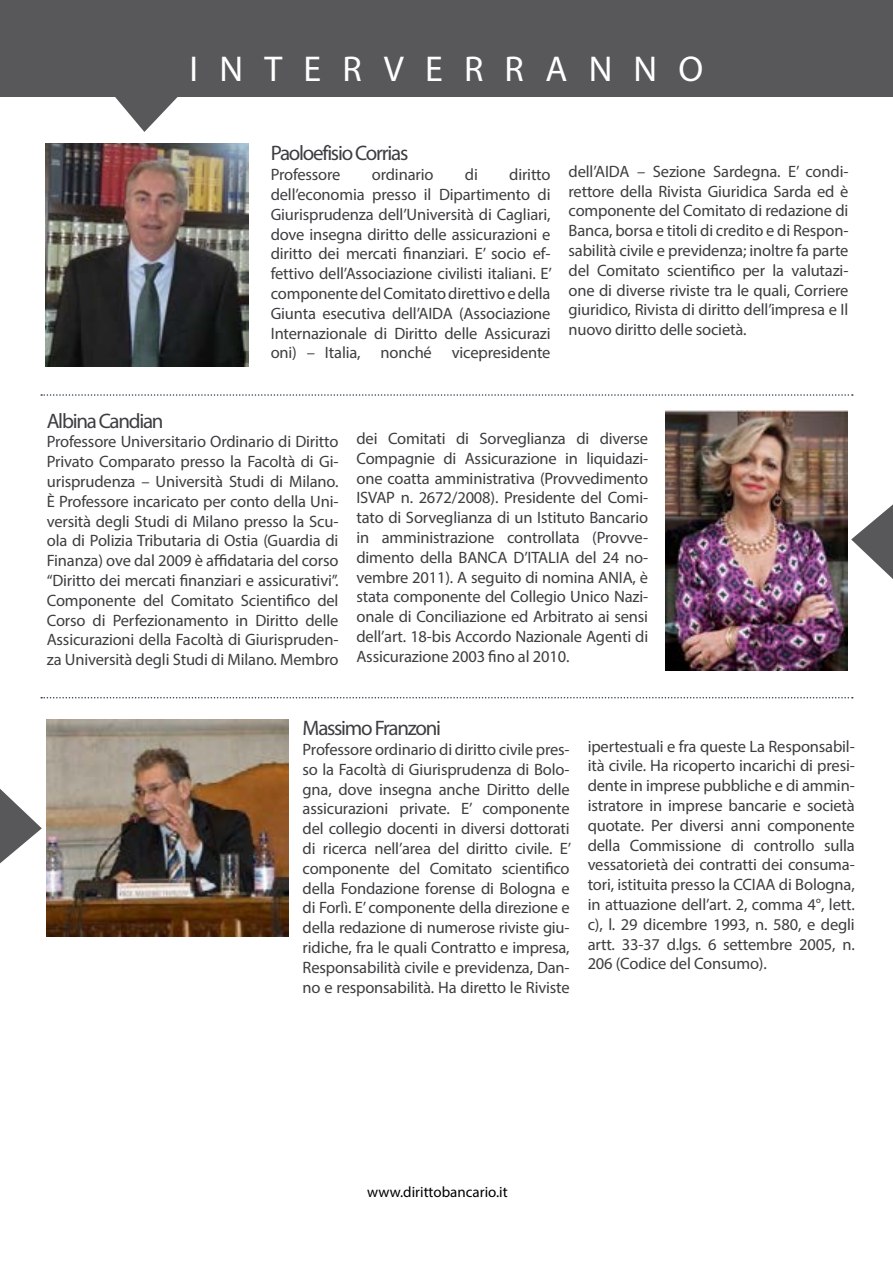
<style>
.page{position:relative;width:893px;height:1263px;background:#fff}
.page>*{position:absolute;margin:0;border:0;box-sizing:border-box;transform-origin:0 0}
.t1{font:36px "Myriad Pro";color:#fff}
.t2{font:21px "Myriad Pro";letter-spacing:-.06em;color:#3e3d40}
.t3{font:16.5px/19.8px "Myriad Pro";letter-spacing:-.01em;color:#3e3d40;text-align:justify}
.t4{font:15px "Myriad Pro";color:#000}
</style>
<div class="page">
<div style="left:0;top:0;width:893px;height:97px;background:#58585a"></div>
<svg style="left:115px;top:97px;width:63px;height:35px"></svg>
<svg style="left:41px;top:394px;width:812px;height:2px"></svg>
<svg style="left:41px;top:697px;width:812px;height:1px"></svg>
<svg style="left:0;top:789px;width:42px;height:74px"></svg>
<svg style="left:851px;top:504px;width:42px;height:75px"></svg>
<img style="left:666px;top:411px;width:181px;height:260px">
<img style="left:46px;top:143px;width:202px;height:224px">
<img style="left:47px;top:720px;width:242px;height:216px">
<h1 class="t1" style="left:190px;top:47px;width:31px">int</h1>
<h1 class="t1" style="left:304px;top:47px;width:70px">e rv</h1>
<h1 class="t1" style="left:425px;top:47px;width:80px">e rranno</h1>
<p class="t2" style="left:271px;top:140px;width:139px">Paoloefisio Corrias</p>
<p class="t3" style="left:271px;top:164px;width:71px">Professore</p>
<p class="t3" style="left:372px;top:164px;width:63px">ordinario</p>
<p class="t3" style="left:465px;top:164px;width:15px">di</p>
<p class="t3" style="left:271px;top:164px;width:283px;text-indent:238px">diritto dell’economia presso il Dipartimento di Giurisprudenza dell’Università di Cagliari, dove insegna diritto delle assicurazioni e diritto dei mercati finanziari. E’ socio ef&shy;fettivo dell’Associazione civilisti italiani. E’ componente del Comitato direttivo e della Giunta esecutiva dell’AIDA (Associazione Internazionale di Diritto delle Assicurazi oni) – Italia, nonché vicepresidente</p>
<p class="t3" style="left:569px;top:161px;width:281px">dell’AIDA – Sezione Sardegna. E’ condi&shy;rettore della Rivista Giuridica Sarda ed è componente del Comitato di redazione di Banca, borsa e titoli di credito e di Respon&shy;sabilità civile e previdenza; inoltre fa parte del Comitato scientifico per la valutazi&shy;one di diverse riviste tra le quali, Corriere giuridico, Rivista di diritto dell’impresa e Il nuovo diritto delle società.</p>
<p class="t2" style="left:47px;top:407px;width:118px">Albina Candian</p>
<p class="t3" style="left:47px;top:432px;width:293px">Professore Universitario Ordinario di Diritto Privato Comparato presso la Facoltà di Gi&shy;urisprudenza – Università Studi di Milano.<br>È Professore incaricato per conto della Uni&shy;versità degli Studi di Milano presso la Scu&shy;ola di Polizia Tributaria di Ostia (Guardia di Finanza) ove dal 2009 è affidataria del corso “Diritto dei mercati finanziari e assicurativi”.<br>Componente del Comitato Scientifico del Corso di Perfezionamento in Diritto delle Assicurazioni della Facoltà di Giurispruden&shy;za Università degli Studi di Milano. Membro</p>
<p class="t3" style="left:356px;top:428px;width:293px">dei Comitati di Sorveglianza di diverse Compagnie di Assicurazione in liquidazi&shy;one coatta amministrativa (Provvedimento ISVAP n. 2672/2008). Presidente del Comi&shy;tato di Sorveglianza di un Istituto Bancario in amministrazione controllata (Provve&shy;dimento della BANCA D’ITALIA del 24 no&shy;vembre 2011). A seguito di nomina ANIA, è stata componente del Collegio Unico Nazi&shy;onale di Conciliazione ed Arbitrato ai sensi dell’art. 18-bis Accordo Nazionale Agenti di Assicurazione 2003 fino al 2010.</p>
<p class="t2" style="left:303px;top:715px;width:140px">Massimo Franzoni</p>
<p class="t3" style="left:303px;top:739px;width:270px">Professore ordinario di diritto civile pres&shy;so la Facoltà di Giurisprudenza di Bolo&shy;gna, dove insegna anche Diritto delle assicurazioni private. E’ componente del collegio docenti in diversi dottorati di ricerca nell’area del diritto civile. E’ componente del Comitato scientifico della Fondazione forense di Bologna e di Forlì. E’ componente della direzione e della redazione di numerose riviste giu&shy;ridiche, fra le quali Contratto e impresa, Responsabilità civile e previdenza, Dan&shy;no e responsabilità. Ha diretto le Riviste</p>
<p class="t3" style="left:588px;top:736px;width:269px">ipertestuali e fra queste La Responsabil&shy;ità civile. Ha ricoperto incarichi di presi&shy;dente in imprese pubbliche e di ammin&shy;istratore in imprese bancarie e società quotate. Per diversi anni componente della Commissione di controllo sulla vessatorietà dei contratti dei consuma&shy;tori, istituita presso la CCIAA di Bologna, in attuazione dell’art. 2, comma 4°, lett. c), l. 29 dicembre 1993, n. 580, e degli artt. 33-37 d.lgs. 6 settembre 2005, n.<br>206 (Codice del Consumo).</p>
<p class="t4" style="left:367px;top:1182px;width:142px">www.dirittobancario.it</p>
</div>
